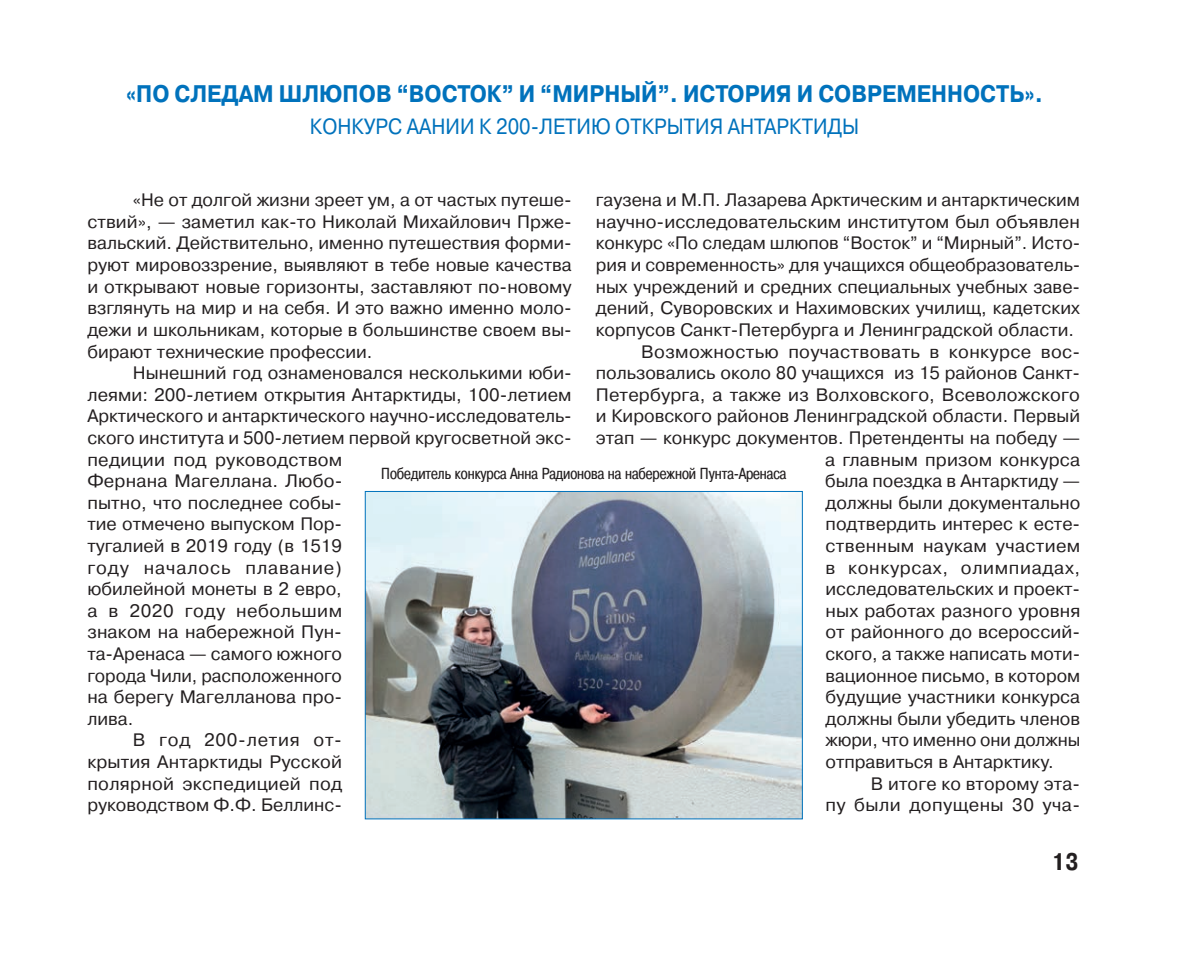
<style>
.page{position:relative;width:1196px;height:963px;background:#fff}
.page>*{position:absolute;margin:0;border:0;box-sizing:border-box;transform-origin:0 0}
.Заголовок_12_Прописн{font:700 24px "Pragmatica C";color:#0072bc;scale:.9 1}
.t1{font:700 24px "Pragmatica Cond C";color:#231f20}
.Заголовок_12_Прописн-2{font:22px "Pragmatica C";color:#0072bc;scale:.9 1}
.Основной_текст{font:18px/21.6px "Pragmatica C";color:#231f20;text-align:justify}
.Основной_текст-2{font:18px/21.6px "Pragmatica C";letter-spacing:.025em;color:#231f20;text-align:right}
.Основной_текст-3{font:18px "Pragmatica C";letter-spacing:.02em;color:#231f20}
.Основной_текст-4{font:18px "Pragmatica C";letter-spacing:.035em;color:#231f20}
.Подрисуночная{font:16px "Pragmatica Cond C";color:#231f20}
</style>
<div class="page">
<img style="left:367px;top:493px;width:433px;height:324px">
<div style="left:365px;top:491px;width:437px;height:328px;border:1px solid #0072bc"></div>
<p class="Заголовок_12_Прописн" style="left:126px;top:80px;width:1020px">«ПО СЛЕДАМ ШЛЮПОВ “ВОСТОК” И “МИРНЫЙ”. ИСТОРИЯ И СОВРЕМЕННОСТЬ».</p>
<p class="Заголовок_12_Прописн-2" style="left:310px;top:114px;width:611px">КОНКУРС ААНИИ К 200-ЛЕТИЮ ОТКРЫТИЯ АНТАРКТИДЫ</p>
<p class="Основной_текст" style="left:87px;top:189px;width:486px;text-indent:45px">«Не от долгой жизни зреет ум, а от частых путеше&shy;ствий», — заметил как-то Николай Михайлович Прже&shy;вальский. Действительно, именно путешествия форми&shy;руют мировоззрение, выявляют в тебе новые качества и открывают новые горизонты, заставляют по-новому взглянуть на мир и на себя. И это важно именно моло&shy;дежи и школьникам, которые в большинстве своем вы&shy;бирают технические профессии.</p>
<p class="Основной_текст" style="left:87px;top:362px;width:486px;text-align:left;text-indent:45px">Нынешний год ознаменовался несколькими юби&shy;леями: 200-летием открытия Антарктиды, 100-летием<br>Арктического и антарктического научно-исследователь&shy;ского института и 500-летием первой кругосветной экс&shy;педиции под руководством<br>Фернана Магеллана. Любо-<br>пытно, что последнее собы-<br>тие отмечено выпуском Пор-<br>тугалией в 2019 году (в 1519<br>году началось плавание)<br>юбилейной монеты в 2 евро,<br>а в 2020 году небольшим<br>знаком на набережной Пун-<br>та-Аренаса — самого южного<br>города Чили, расположенного<br>на берегу Магелланова про-<br>лива.</p>
<p class="Основной_текст" style="left:87px;top:729px;width:256px;text-indent:45px">В год 200-летия от&shy;крытия Антарктиды Русской полярной экспедицией под руководством Ф.Ф. Беллинс-</p>
<p class="Основной_текст" style="left:595px;top:189px;width:486px">гаузена и М.П. Лазарева Арктическим и антарктическим научно-исследовательским институтом был объявлен конкурс «По следам шлюпов “Восток” и “Мирный”. Исто&shy;рия и современность» для учащихся общеобразователь&shy;ных учреждений и средних специальных учебных заве&shy;дений, Суворовских и Нахимовских училищ, кадетских корпусов Санкт-Петербурга и Ленинградской области.</p>
<p class="Основной_текст-3" style="left:641px;top:341px;width:440px">Возможностью поучаствовать в конкурсе вос-</p>
<p class="Основной_текст" style="left:595px;top:362px;width:486px">пользовались около 80 учащихся из 15 районов Санкт-</p>
<p class="Основной_текст" style="left:595px;top:384px;width:485px">Петербурга, а также из Волховского, Всеволожского</p>
<p class="Основной_текст" style="left:595px;top:405px;width:486px">и Кировского районов Ленинградской области. Первый</p>
<p class="Основной_текст" style="left:595px;top:427px;width:486px">этап — конкурс документов. Претенденты на победу —</p>
<p class="Основной_текст" style="left:824px;top:449px;width:257px">а главным призом конкурса</p>
<p class="Основной_текст" style="left:824px;top:470px;width:256px">была поездка в Антарктиду —</p>
<p class="Основной_текст" style="left:825px;top:492px;width:256px">должны были документально</p>
<p class="Основной_текст" style="left:825px;top:513px;width:256px">подтвердить интерес к есте-</p>
<p class="Основной_текст" style="left:825px;top:535px;width:256px">ственным наукам участием</p>
<p class="Основной_текст-4" style="left:825px;top:557px;width:256px">в конкурсах, олимпиадах,</p>
<p class="Основной_текст" style="left:825px;top:578px;width:256px">исследовательских и проект-</p>
<p class="Основной_текст" style="left:825px;top:600px;width:256px">ных работах разного уровня</p>
<p class="Основной_текст" style="left:825px;top:621px;width:256px">от районного до всероссий-</p>
<p class="Основной_текст" style="left:825px;top:643px;width:256px">ского, а также написать моти-</p>
<p class="Основной_текст" style="left:825px;top:665px;width:256px">вационное письмо, в котором</p>
<p class="Основной_текст" style="left:825px;top:686px;width:256px">будущие участники конкурса</p>
<p class="Основной_текст" style="left:825px;top:708px;width:256px">должны были убедить членов</p>
<p class="Основной_текст" style="left:825px;top:729px;width:256px">жюри, что именно они должны</p>
<p class="Основной_текст" style="left:825px;top:751px;width:229px">отправиться в Антарктику.</p>
<p class="Основной_текст-2" style="left:825px;top:773px;width:256px">В итоге ко второму эта-<br>пу были допущены 30 уча-</p>
<p class="Подрисуночная" style="left:381px;top:465px;width:406px">Победитель конкурса Анна Радионова на набережной Пунта-Аренаса</p>
<h1 class="t1" style="left:1051px;top:848px;width:28px">13</h1>
</div>
